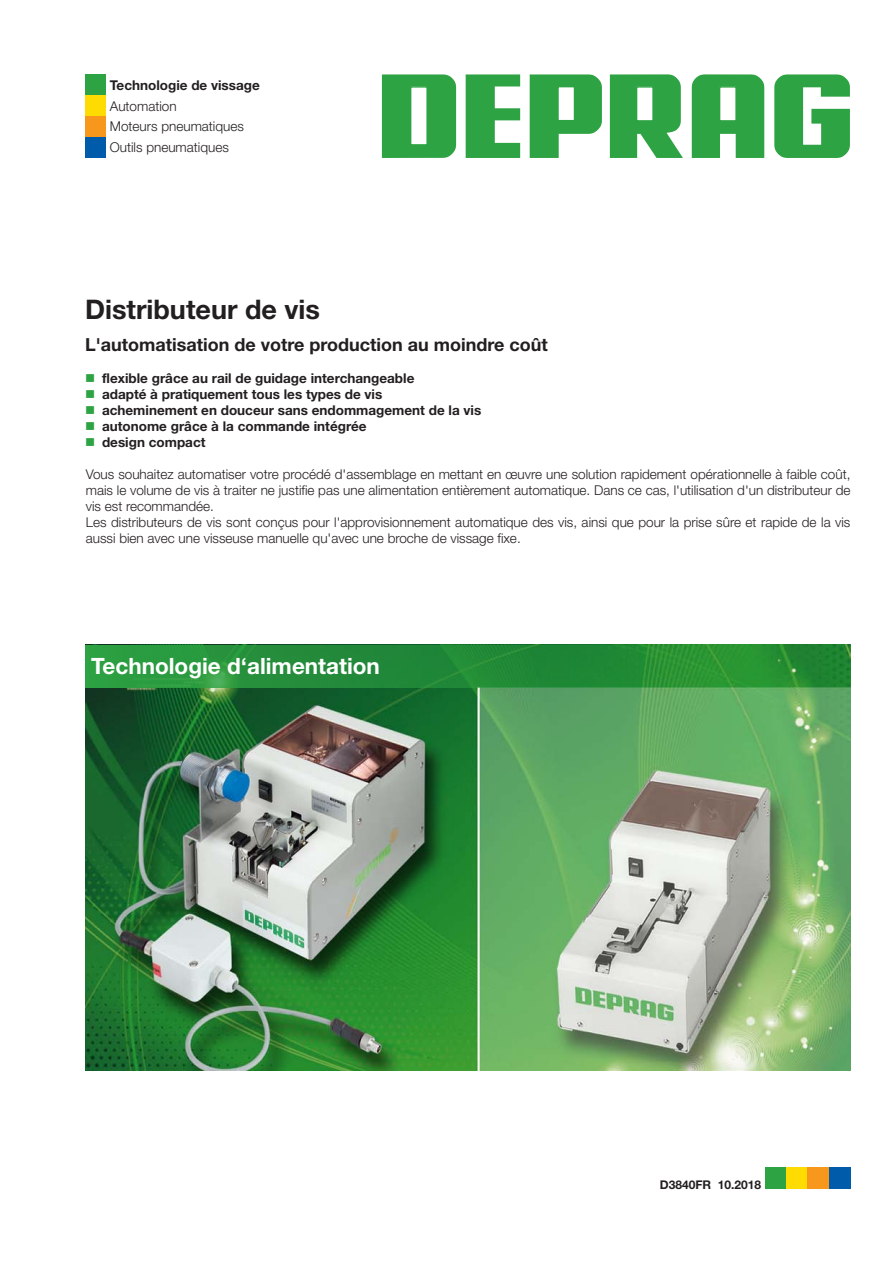
<style>
.page{position:relative;width:893px;height:1263px;background:#fff}
.page>*{position:absolute;margin:0;border:0;box-sizing:border-box;transform-origin:0 0}
.t1{font:700 27px "Helvetica Neue LT Std";color:#231f20}
.t2{font:700 22.5px "Helvetica Neue LT Std";color:#fff}
.t3{font:700 18px "Helvetica Neue LT Std";color:#231f20}
.t4{font:300 13.5px/15.9px "Helvetica Neue LT Std";color:#231f20}
.t5{font:700 13.5px "Helvetica Neue LT Std";color:#231f20}
.t6{font:700 12px "Helvetica Neue LT Std";color:#231f20}
.s1{color:#2da343}
</style>
<div class="page">
<div style="left:765px;top:1167px;width:21px;height:22px;background:#2da343"></div>
<div style="left:786px;top:1167px;width:22px;height:22px;background:#ffdc01"></div>
<div style="left:808px;top:1167px;width:21px;height:22px;background:#f7981d"></div>
<div style="left:829px;top:1167px;width:21px;height:22px;background:#015bab"></div>
<img style="left:85px;top:687px;width:765px;height:383px">
<svg style="left:85px;top:645px;width:766px;height:42px;background:#258f38"></svg>
<div style="left:382px;top:74px;width:74px;height:84px;background:#2da343"></div>
<div style="left:411px;top:87px;width:16px;height:58px;background:#fff"></div>
<div style="left:410px;top:86px;width:18px;height:60px;border:1px solid #2da343"></div>
<svg style="left:466px;top:74px;width:54px;height:84px"></svg>
<svg style="left:774px;top:74px;width:76px;height:84px"></svg>
<svg style="left:610px;top:74px;width:73px;height:84px;background:#48ae5b"></svg>
<svg style="left:530px;top:74px;width:72px;height:84px"></svg>
<div style="left:558px;top:87px;width:16px;height:34px;background:#fff"></div>
<div style="left:557px;top:86px;width:18px;height:35px;border:1px solid #2da343"></div>
<svg style="left:692px;top:74px;width:72px;height:84px;background:#3fab53"></svg>
<div style="left:637px;top:87px;width:16px;height:34px;background:#fff"></div>
<div style="left:636px;top:86px;width:18px;height:36px;border:1px solid #2da343"></div>
<div style="left:720px;top:87px;width:16px;height:34px;background:#fff"></div>
<div style="left:719px;top:86px;width:18px;height:36px;border:1px solid #2da343"></div>
<div style="left:85px;top:74px;width:21px;height:21px;background:#2da343"></div>
<div style="left:85px;top:95px;width:21px;height:21px;background:#ffdc01"></div>
<div style="left:85px;top:116px;width:21px;height:21px;background:#f7981d"></div>
<div style="left:85px;top:137px;width:21px;height:21px;background:#015bab"></div>
<p class="t5" style="left:110px;top:77px;width:151px">Technologie de vissage</p>
<p class="t4" style="left:110px;top:95px;width:136px;line-height:20.9px">Automation<br>Moteurs pneumatiques<br>Outils pneumatiques</p>
<h1 class="t1" style="left:85px;top:293px;width:236px">Distributeur de vis</h1>
<h3 class="t3" style="left:85px;top:334px;width:464px">L'automatisation de votre production au moindre coût</h3>
<p class="t5" style="left:85px;top:370px;width:331px"><span class="s1">■</span> flexible grâce au rail de guidage interchangeable</p>
<p class="t5" style="left:85px;top:386px;width:299px"><span class="s1">■</span> adapté à pratiquement tous les types de vis</p>
<p class="t5" style="left:85px;top:402px;width:398px"><span class="s1">■</span> acheminement en douceur sans endommagement de la vis</p>
<p class="t5" style="left:85px;top:418px;width:283px"><span class="s1">■</span> autonome grâce à la commande intégrée</p>
<p class="t5" style="left:85px;top:434px;width:122px"><span class="s1">■</span> design compact</p>
<p class="t4" style="left:86px;top:466px;width:766px">Vous souhaitez automatiser votre procédé d'assemblage en mettant en œuvre une solution rapidement opérationnelle à faible coût, mais le volume de vis à traiter ne justifie pas une alimentation entièrement automatique. Dans ce cas, l'utilisation d'un distributeur de vis est recommandée.<br>Les distributeurs de vis sont conçus pour l'approvisionnement automatique des vis, ainsi que pour la prise sûre et rapide de la vis aussi bien avec une visseuse manuelle qu'avec une broche de vissage fixe.</p>
<h2 class="t2" style="left:91px;top:652px;width:290px">Technologie d‘alimentation</h2>
<p class="t6" style="left:660px;top:1177px;width:103px">D3840FR 10.2018</p>
</div>
